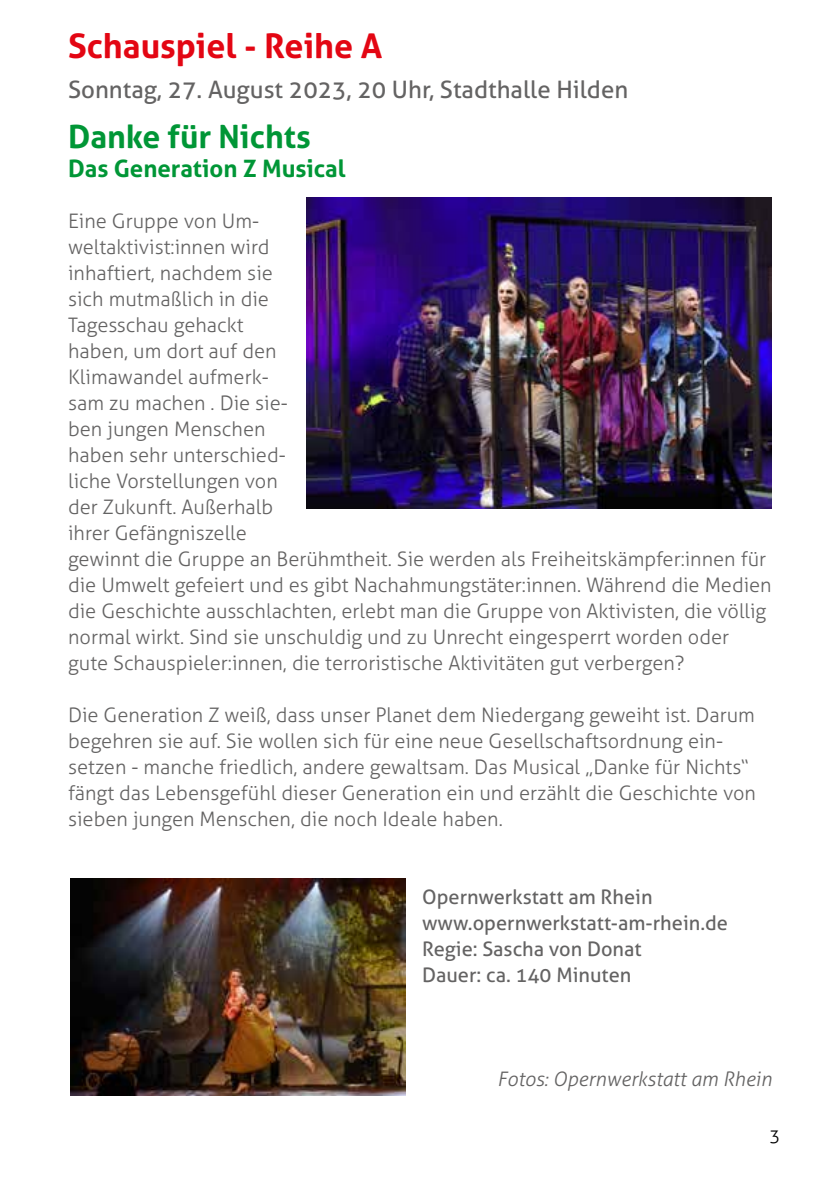
<style>
.page{position:relative;width:840px;height:1191px;background:#fff}
.page>*{position:absolute;margin:0;border:0;box-sizing:border-box;transform-origin:0 0}
.t1{font:700 34px "Aller";color:#e30613}
.t2{font:700 32px "Aller";color:#009636}
.t3{font:24px "Aller";color:#646363}
.t4{font:700 24px "Aller";color:#009636}
.t5{font:300 20px/26px "Aller";color:#646363}
.t6{font:20px/26px "Aller";color:#646363}
.t7{font:italic 300 20px "Aller";color:#646363}
.t8{font:300 18px "Aller";color:#000}
</style>
<div class="page">
<img style="left:306px;top:198px;width:465px;height:310px">
<img style="left:71px;top:878px;width:334px;height:217px">
<h1 class="t1" style="left:68px;top:25px;width:315px">Schauspiel - Reihe A</h1>
<p class="t3" style="left:68px;top:75px;width:561px">Sonntag, 27. August 2023, 20 Uhr, Stadthalle Hilden</p>
<h2 class="t2" style="left:68px;top:117px;width:244px">Danke für Nichts</h2>
<p class="t4" style="left:68px;top:153px;width:279px">Das Generation Z Musical</p>
<p class="t5" style="left:68px;top:208px;width:704px">Eine Gruppe von Um-<br>weltaktivist:innen wird<br>inhaftiert, nachdem sie<br>sich mutmaßlich in die<br>Tagesschau gehackt<br>haben, um dort auf den<br>Klimawandel aufmerk-<br>sam zu machen . Die sie-<br>ben jungen Menschen<br>haben sehr unterschied-<br>liche Vorstellungen von<br>der Zukunft. Außerhalb<br>ihrer Gefängniszelle<br>gewinnt die Gruppe an Berühmtheit. Sie werden als Freiheitskämpfer:innen für die Umwelt gefeiert und es gibt Nachahmungstäter:innen. Während die Medien die Geschichte ausschlachten, erlebt man die Gruppe von Aktivisten, die völlig normal wirkt. Sind sie unschuldig und zu Unrecht eingesperrt worden oder gute Schauspieler:innen, die terroristische Aktivitäten gut verbergen?</p>
<p class="t5" style="left:68px;top:702px;width:689px">Die Generation Z weiß, dass unser Planet dem Niedergang geweiht ist. Darum begehren sie auf. Sie wollen sich für eine neue Gesellschaftsordnung ein&shy;setzen - manche friedlich, andere gewaltsam. Das Musical „Danke für Nichts“ fängt das Lebensgefühl dieser Generation ein und erzählt die Geschichte von sieben jungen Menschen, die noch Ideale haben.</p>
<p class="t6" style="left:422px;top:884px;width:307px">Opernwerkstatt am Rhein www.opernwerkstatt-am-rhein.de<br>Regie: Sascha von Donat<br>Dauer: ca. 140 Minuten</p>
<p class="t7" style="left:497px;top:1067px;width:276px">Fotos: Opernwerkstatt am Rhein</p>
<p class="t8" style="left:769px;top:1124px;width:12px">3</p>
</div>
